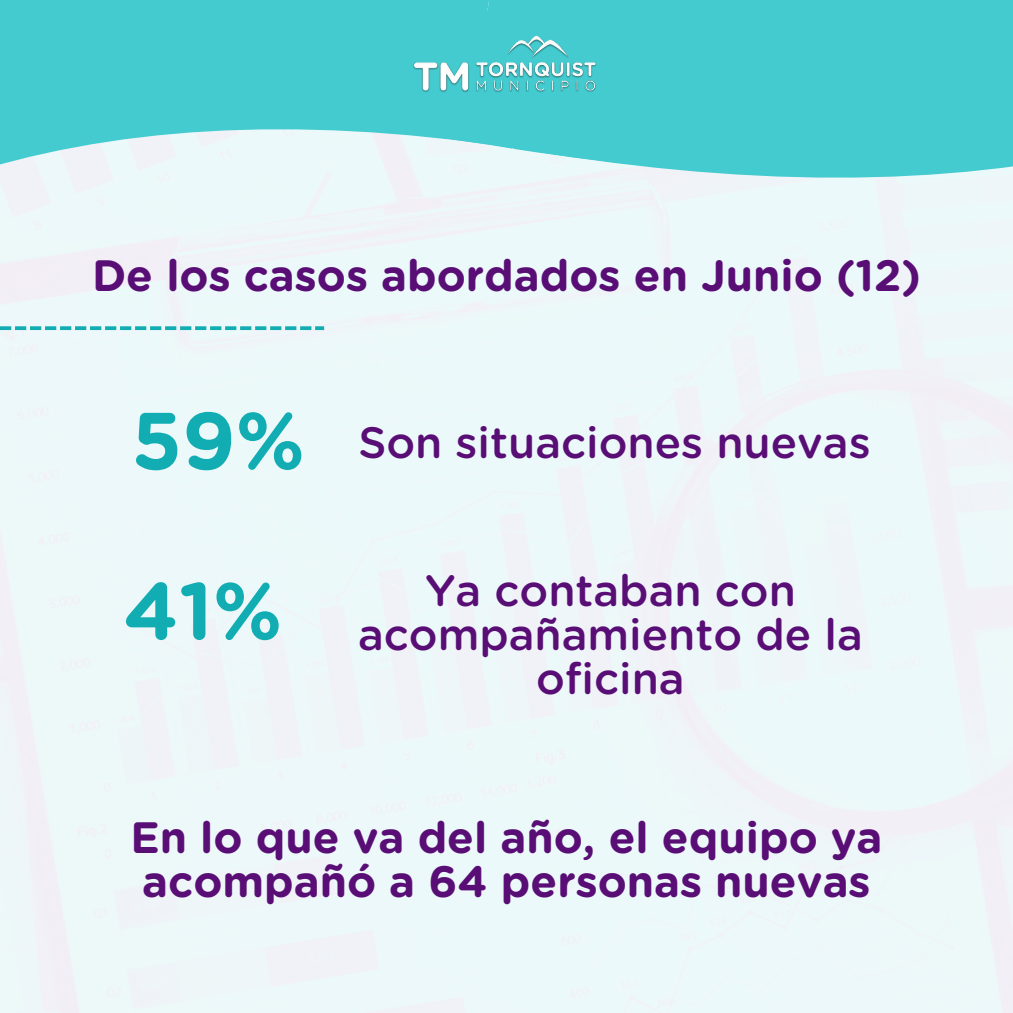
<style>
.page{position:relative;width:1013px;height:1013px;background:#fff}
.page>*{position:absolute;margin:0;border:0;box-sizing:border-box;transform-origin:0 0}
.t1{font:700 80.62px "Gotham Rounded";color:#11adb3}
.t2{font:700 43.88px/44px "Gotham Rounded";color:#590e76}
.t3{font:500 43.88px/44px "Gotham Rounded";color:#590e76;text-align:center}
</style>
<div class="page">
<div style="left:0;top:185px;width:670px;height:57px;background:#edf8f9"></div>
<div style="left:0;top:198px;width:634px;height:39px;background:#edf8f9"></div>
<svg style="left:670px;top:141px;width:342px;height:40px;background:#60d2d6"></svg>
<svg style="left:0;top:137px;width:634px;height:61px"></svg>
<div style="left:670px;top:81px;width:342px;height:60px;background:#44cbd0"></div>
<div style="left:0;top:76px;width:343px;height:61px;background:#44cbd0"></div>
<div style="left:670px;top:20px;width:342px;height:61px;background:#44cbd0"></div>
<div style="left:0;top:0;width:343px;height:76px;background:#44cbd0"></div>
<div style="left:670px;top:0;width:342px;height:20px;background:#44cbd0"></div>
<img style="left:343px;top:0;width:327px;height:185px">
<svg style="left:0;top:326px;width:324px;height:4px"></svg>
<p class="t2" style="left:92px;top:256px;width:830px">De los casos abordados en Junio (12)</p>
<p class="t1" style="left:131px;top:405px;width:175px">59%</p>
<p class="t1" style="left:123px;top:575px;width:161px">41%</p>
<h1 class="t3" style="left:358px;top:423px;width:514px">Son situaciones nuevas</h1>
<p class="t3" style="left:358px;top:571px;width:506px">Ya contaban con acompañamiento de la oficina</p>
<h1 class="t2" style="left:130px;top:818px;width:753px">En lo que va del año, el equipo ya acompañó a 64 personas nuevas</h1>
</div>
